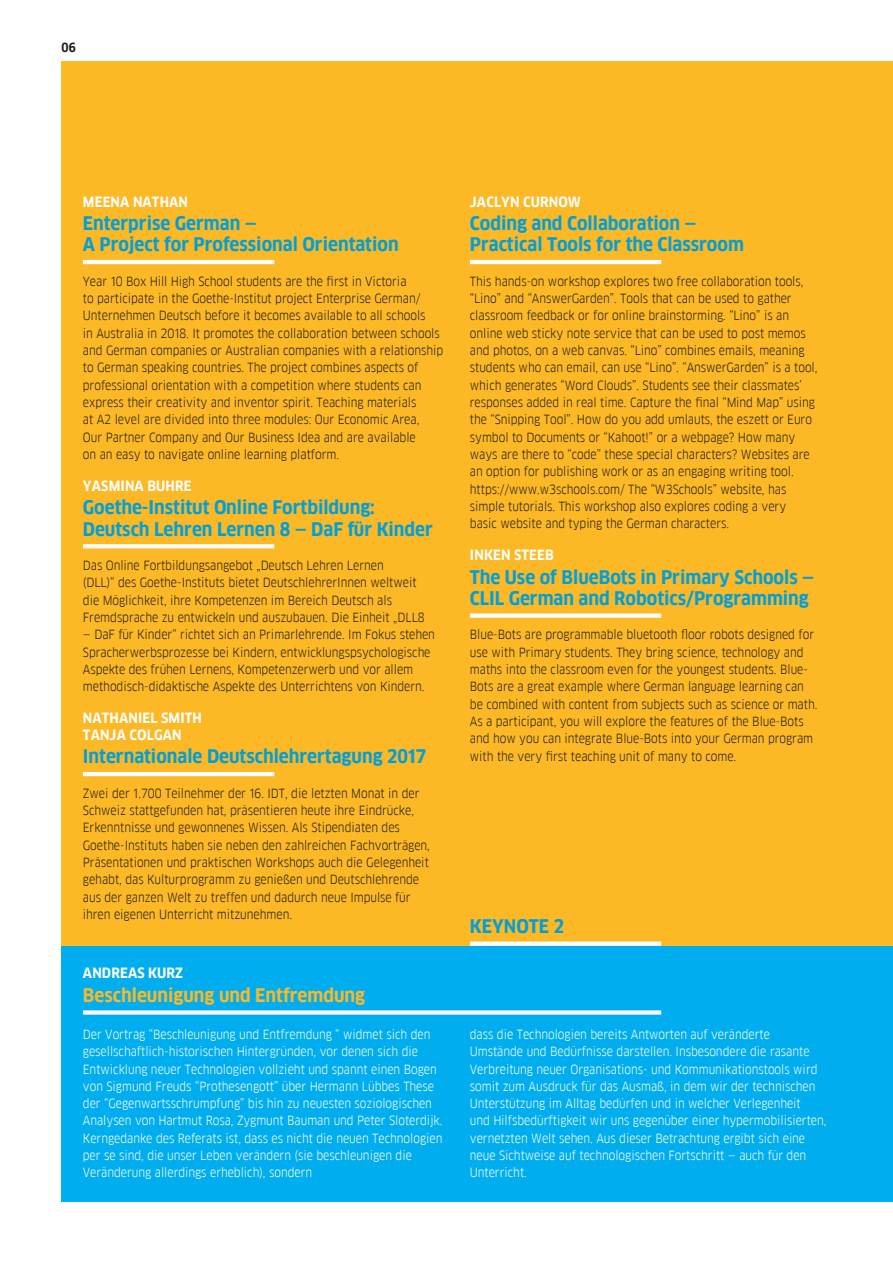
<style>
.page{position:relative;width:893px;height:1263px;background:#fff}
.page>*{position:absolute;margin:0;border:0;box-sizing:border-box;transform-origin:0 0}
.t1{font:700 18.3px/21.3px "Goethe FF Clan";color:#009fda}
.t2{font:700 18.3px "Goethe FF Clan";color:#fcb825}
.t3{font:700 13.8px/16.8px "Goethe FF Clan";letter-spacing:.01em;color:#fff}
.t4{font:12.3px/17.2px "Goethe FF Clan";letter-spacing:-.005em;color:#231f20}
.t5{font:12.3px/17.2px "Goethe FF Clan";letter-spacing:-.005em;color:#fff}
.t6{font:700 12.3px "Goethe FF Clan";color:#231f20}
</style>
<div class="page">
<div style="left:62px;top:62px;width:831px;height:884px;background:#fcb825"></div>
<div style="left:62px;top:946px;width:831px;height:255px;background:#00aeef"></div>
<hr style="left:83px;top:260px;width:191px;height:4px;background:#fff">
<svg style="left:83px;top:544px;width:191px;height:4px"></svg>
<hr style="left:83px;top:772px;width:191px;height:4px;background:#fff">
<hr style="left:470px;top:260px;width:191px;height:4px;background:#fff">
<div style="left:470px;top:613px;width:191px;height:5px;background:#fff"></div>
<svg style="left:83px;top:1010px;width:578px;height:4px;fill:#fff"></svg>
<div style="left:470px;top:941px;width:191px;height:5px;background:#fff"></div>
<p class="t6" style="left:62px;top:41px;width:16px">06</p>
<p class="t3" style="left:83px;top:193px;width:107px">MEENA NATHAN</p>
<h1 class="t1" style="left:83px;top:213px;width:317px">Enterprise German —<br>A Project for Professional Orientation</h1>
<p class="t4" style="left:83px;top:272px;width:362px">Year 10 Box Hill High School students are the first in Victoria<br>to participate in the Goethe-Institut project Enterprise German/ Unternehmen Deutsch before it becomes available to all schools<br>in Australia in 2018. It promotes the collaboration between schools and German companies or Australian companies with a relationship to German speaking countries. The project combines aspects of professional orientation with a competition where students can express their creativity and inventor spirit. Teaching materials<br>at A2 level are divided into three modules: Our Economic Area,<br>Our Partner Company and Our Business Idea and are available<br>on an easy to navigate online learning platform.</p>
<p class="t3" style="left:83px;top:477px;width:110px">YASMINA BUHRE</p>
<h1 class="t1" style="left:83px;top:497px;width:351px">Goethe-Institut Online Fortbildung:<br>Deutsch Lehren Lernen 8 — DaF für Kinder</h1>
<p class="t4" style="left:83px;top:557px;width:343px">Das Online Fortbildungsangebot „Deutsch Lehren Lernen<br>(DLL)“ des Goethe-Instituts bietet DeutschlehrerInnen weltweit die Möglichkeit, ihre Kompetenzen im Bereich Deutsch als Fremdsprache zu entwickeln und auszubauen. Die Einheit „DLL8</p>
<p class="t4" style="left:83px;top:626px;width:354px">— DaF für Kinder“ richtet sich an Primarlehrende. Im Fokus stehen Spracherwerbsprozesse bei Kindern, entwicklungspsychologische Aspekte des frühen Lernens, Kompetenzerwerb und vor allem methodisch-didaktische Aspekte des Unterrichtens von Kindern.</p>
<p class="t3" style="left:83px;top:710px;width:120px">NATHANIEL SMITH<br>TANJA COLGAN</p>
<h1 class="t1" style="left:83px;top:746px;width:345px">Internationale Deutschlehrertagung 2017</h1>
<p class="t4" style="left:83px;top:784px;width:349px">Zwei der 1.700 Teilnehmer der 16. IDT, die letzten Monat in der Schweiz stattgefunden hat, präsentieren heute ihre Eindrücke, Erkenntnisse und gewonnenes Wissen. Als Stipendiaten des Goethe-Instituts haben sie neben den zahlreichen Fachvorträgen, Präsentationen und praktischen Workshops auch die Gelegenheit gehabt, das Kulturprogramm zu genießen und Deutschlehrende aus der ganzen Welt zu treffen und dadurch neue Impulse für ihren eigenen Unterricht mitzunehmen.</p>
<p class="t3" style="left:83px;top:965px;width:101px">ANDREAS KURZ</p>
<h1 class="t2" style="left:83px;top:984px;width:284px">Beschleunigung und Entfremdung</h1>
<p class="t3" style="left:470px;top:193px;width:112px">JACLYN CURNOW</p>
<h1 class="t1" style="left:470px;top:213px;width:276px">Coding and Collaboration —<br>Practical Tools for the Classroom</h1>
<p class="t4" style="left:470px;top:273px;width:349px">This hands-on workshop explores two free collaboration tools, “Lino” and “AnswerGarden”. Tools that can be used to gather classroom feedback or for online brainstorming. “Lino” is an online web sticky note service that can be used to post memos and photos, on a web canvas. “Lino” combines emails, meaning students who can email, can use “Lino”. “AnswerGarden” is a tool, which generates “Word Clouds”. Students see their classmates’ responses added in real time. Capture the final “Mind Map” using the “Snipping Tool”. How do you add umlauts, the eszett or Euro symbol to Documents or “Kahoot!” or a webpage? How many ways are there to “code” these special characters? Websites are an option for publishing work or as an engaging writing tool. https://www.w3schools.com/ The “W3Schools” website, has simple tutorials. This workshop also explores coding a very<br>basic website and typing the German characters.</p>
<p class="t3" style="left:470px;top:547px;width:85px">INKEN STEEB</p>
<h1 class="t1" style="left:470px;top:566px;width:346px">The Use of BlueBots in Primary Schools —<br>CLIL German and Robotics/Programming</h1>
<p class="t4" style="left:470px;top:626px;width:349px">Blue-Bots are programmable bluetooth floor robots designed for use with Primary students. They bring science, technology and maths into the classroom even for the youngest students. Blue-Bots are a great example where German language learning can be combined with content from subjects such as science or math.<br>As a participant, you will explore the features of the Blue-Bots and how you can integrate Blue-Bots into your German program with the very first teaching unit of many to come.</p>
<h1 class="t1" style="left:470px;top:916px;width:96px">KEYNOTE 2</h1>
<p class="t5" style="left:83px;top:1026px;width:361px">Der Vortrag “Beschleunigung und Entfremdung “ widmet sich den gesellschaftlich-historischen Hintergründen, vor denen sich die Entwicklung neuer Technologien vollzieht und spannt einen Bogen von Sigmund Freuds “Prothesengott” über Hermann Lübbes These der “Gegenwartsschrumpfung” bis hin zu neuesten soziologischen Analysen von Hartmut Rosa, Zygmunt Bauman und Peter Sloterdijk.<br>Kerngedanke des Referats ist, dass es nicht die neuen Technologien per se sind, die unser Leben verändern (sie beschleunigen die Veränderung allerdings erheblich), sondern</p>
<p class="t5" style="left:470px;top:1026px;width:358px">dass die Technologien bereits Antworten auf veränderte<br>Umstände und Bedürfnisse darstellen. Insbesondere die rasante Verbreitung neuer Organisations- und Kommunikationstools wird somit zum Ausdruck für das Ausmaß, in dem wir der technischen Unterstützung im Alltag bedürfen und in welcher Verlegenheit<br>und Hilfsbedürftigkeit wir uns gegenüber einer hypermobilisierten, vernetzten Welt sehen. Aus dieser Betrachtung ergibt sich eine neue Sichtweise auf technologischen Fortschritt — auch für den Unterricht.</p>
</div>
